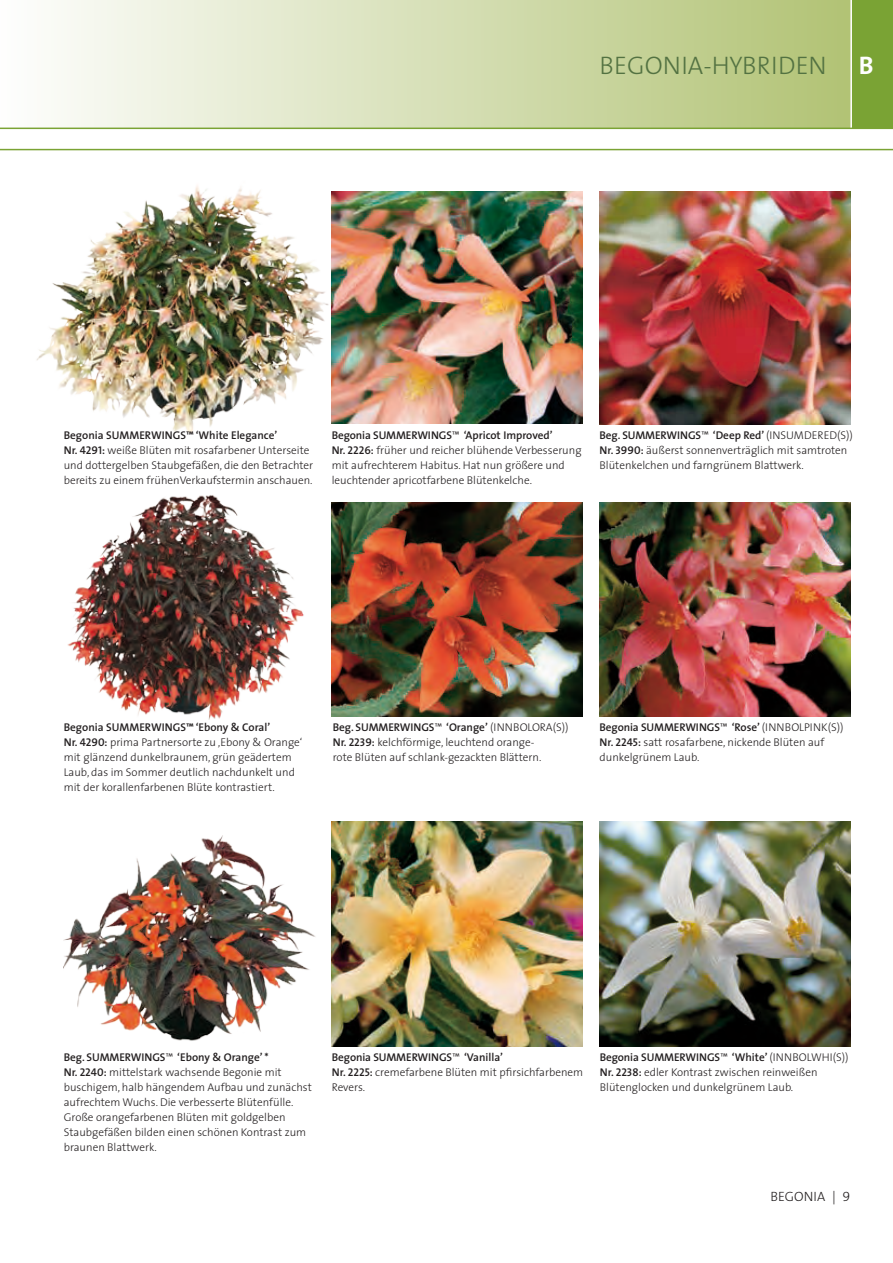
<style>
.page{position:relative;width:893px;height:1263px;background:#fff}
.page>*{position:absolute;margin:0;border:0;box-sizing:border-box;transform-origin:0 0}
.t1{font:300 25.5px "The Sans";color:#537242}
.t2{font:700 25.5px "The Sans";color:#fff}
.t3{font:300 13.5px "The Sans";color:#231f20}
.t4{font:300 11.25px/15px "The Sans";color:#231f20}
.s1{font-weight:600}
.s2{font-family:"The Sans Semi Bold Caps";font-weight:400}
.s3{font-family:"The Sans Light Caps";font-weight:400}
</style>
<div class="page">
<img style="left:67px;top:495px;width:237px;height:224px">
<img style="left:36px;top:185px;width:296px;height:248px">
<div style="left:0;top:0;width:893px;height:128px;background:linear-gradient(to right,#fefefe,#aec06e)"></div>
<img style="left:64px;top:835px;width:252px;height:206px">
<hr style="left:0;top:149px;width:893px;height:1px;background:#7aa334">
<div style="left:851px;top:0;width:42px;height:129px;background:#7aa334"></div>
<hr style="left:0;top:128px;width:893px;height:1px;background:#7aa334">
<hr style="left:850px;top:0;width:2px;height:128px;background:#fff">
<img style="left:332px;top:191px;width:251px;height:233px">
<img style="left:332px;top:821px;width:251px;height:225px">
<img style="left:600px;top:503px;width:250px;height:213px">
<img style="left:600px;top:821px;width:250px;height:225px">
<img style="left:332px;top:503px;width:251px;height:213px">
<img style="left:600px;top:191px;width:250px;height:233px">
<h1 class="t1" style="left:600px;top:44px;width:229px">BEGONIA-HYBRIDEN</h1>
<h1 class="t2" style="left:859px;top:44px;width:16px">B</h1>
<p class="t4" style="left:64px;top:427px;width:251px"><span class="s1">Begonia SUMMERWINGS™ ‘White Elegance’<br>Nr.</span> <span class="s2">4291</span><span class="s1">:</span> weiße Blüten mit rosafarbener Unterseite und dottergelben Staubgefäßen, die den Betrachter bereits zu einem frühenVerkaufstermin anschauen.</p>
<p class="t4" style="left:332px;top:427px;width:251px"><span class="s1">Begonia SUMMERWINGS</span>™ <span class="s1">‘Apricot Improved’<br>Nr.</span> <span class="s2">2226</span><span class="s1">:</span> früher und reicher blühende Verbesserung mit aufrechterem Habitus. Hat nun größere und leuchtender apricotfarbene Blütenkelche.</p>
<p class="t4" style="left:600px;top:427px;width:255px"><span class="s1">Beg. SUMMERWINGS</span>™ <span class="s1">‘Deep Red’</span> (INSUMDERED(S))<br><span class="s1">Nr.</span> <span class="s2">3990</span><span class="s1">:</span> äußerst sonnenverträglich mit samtroten<br>Blütenkelchen und farngrünem Blattwerk.</p>
<p class="t4" style="left:64px;top:720px;width:240px"><span class="s1">Begonia SUMMERWINGS™ ‘Ebony &amp; Coral’<br>Nr.</span> <span class="s2">4290</span><span class="s1">:</span> prima Partnersorte zu ‚Ebony &amp; Orange‘ mit glänzend dunkelbraunem, grün geädertem Laub, das im Sommer deutlich nachdunkelt und mit der korallenfarbenen Blüte kontrastiert.</p>
<p class="t4" style="left:333px;top:720px;width:237px"><span class="s1">Beg. SUMMERWINGS</span>™ <span class="s1">‘Orange’</span> (INNBOLORA(S))<br><span class="s1">Nr.</span> <span class="s2">2239</span><span class="s1">:</span> kelchförmige, leuchtend orange-<br>rote Blüten auf schlank-gezackten Blättern.</p>
<p class="t4" style="left:600px;top:720px;width:245px"><span class="s1">Begonia SUMMERWINGS</span>™ <span class="s1">‘Rose’</span> (INNBOLPINK(S))<br><span class="s1">Nr.</span> <span class="s2">2245</span><span class="s1">:</span> satt rosafarbene, nickende Blüten auf dunkelgrünem Laub.</p>
<p class="t4" style="left:64px;top:1050px;width:250px"><span class="s1">Beg. SUMMERWINGS</span>™ <span class="s1">‘Ebony &amp; Orange’ *<br>Nr.</span> <span class="s2">2240</span><span class="s1">:</span> mittelstark wachsende Begonie mit buschigem, halb hängendem Aufbau und zunächst aufrechtem Wuchs. Die verbesserte Blütenfülle.<br>Große orangefarbenen Blüten mit goldgelben Staubgefäßen bilden einen schönen Kontrast zum braunen Blattwerk.</p>
<p class="t4" style="left:332px;top:1050px;width:253px"><span class="s1">Begonia SUMMERWINGS</span>™ <span class="s1">‘Vanilla’<br>Nr.</span> <span class="s2">2225</span><span class="s1">:</span> cremefarbene Blüten mit pfirsichfarbenem<br>Revers.</p>
<p class="t4" style="left:600px;top:1050px;width:250px"><span class="s1">Begonia SUMMERWINGS</span>™ <span class="s1">‘White’</span> (INNBOLWHI(S))<br><span class="s1">Nr.</span> <span class="s2">2238</span><span class="s1">:</span> edler Kontrast zwischen reinweißen<br>Blütenglocken und dunkelgrünem Laub.</p>
<p class="t3" style="left:770px;top:1185px;width:82px">BEGONIA <span class="s3">| 9</span></p>
</div>
